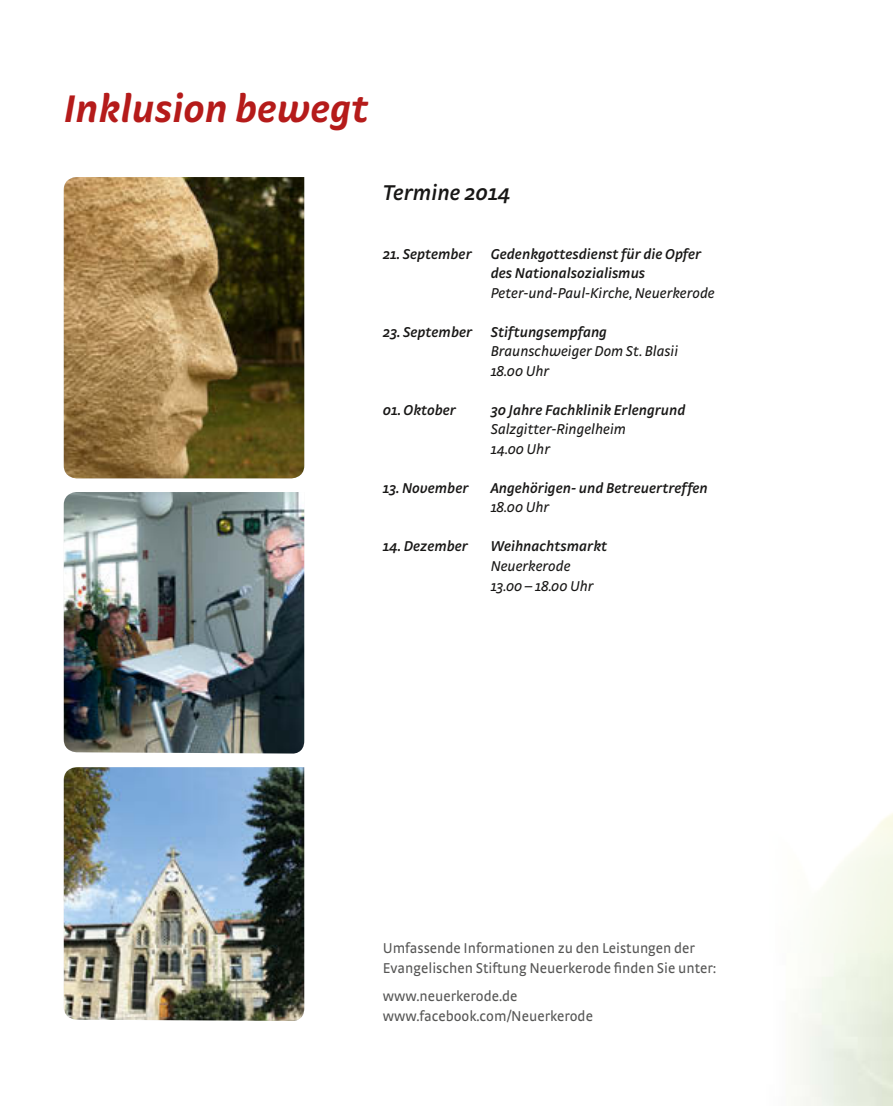
<style>
.page{position:relative;width:893px;height:1106px;background:#fff}
.page>*{position:absolute;margin:0;border:0;box-sizing:border-box;transform-origin:0 0}
.t1{font:italic 700 40.5px "Strada OT";color:#b51b1a}
.t2{font:italic 600 22.5px "Strada OT";color:#181716}
.t3{font:italic 600 15px/19.5px "Strada OT";color:#181716}
.t4{font:15px/19.5px "Strada OT";color:#565655}
.t5{font:italic 15px/19.5px "Strada OT";color:#181716}
</style>
<div class="page">
<img style="left:64px;top:177px;width:240px;height:301px">
<img style="left:64px;top:492px;width:240px;height:261px">
<img style="left:64px;top:767px;width:240px;height:253px">
<h1 class="t1" style="left:64px;top:84px;width:306px">Inklusion bewegt</h1>
<h2 class="t2" style="left:383px;top:179px;width:129px">Termine 2014</h2>
<p class="t3" style="left:383px;top:244px;width:91px">21. September</p>
<p class="t3" style="left:491px;top:244px;width:212px">Gedenkgottesdienst für die Opfer des Nationalsozialismus</p>
<p class="t5" style="left:491px;top:283px;width:226px">Peter-und-Paul-Kirche, Neuerkerode</p>
<p class="t3" style="left:383px;top:322px;width:226px">23. September Stiftungsempfang</p>
<p class="t5" style="left:491px;top:342px;width:189px">Braunschweiger Dom St. Blasii<br>18.00 Uhr</p>
<p class="t3" style="left:383px;top:400px;width:75px">01. Oktober</p>
<p class="t3" style="left:491px;top:400px;width:196px">30 Jahre Fachklinik Erlengrund</p>
<p class="t5" style="left:491px;top:420px;width:137px">Salzgitter-Ringelheim<br>14.00 Uhr</p>
<p class="t3" style="left:383px;top:478px;width:87px">13. November</p>
<p class="t3" style="left:491px;top:478px;width:219px">Angehörigen- und Betreuertreffen</p>
<p class="t5" style="left:491px;top:498px;width:60px">18.00 Uhr</p>
<p class="t3" style="left:383px;top:536px;width:87px">14. Dezember</p>
<p class="t3" style="left:491px;top:536px;width:118px">Weihnachtsmarkt</p>
<p class="t5" style="left:491px;top:556px;width:104px">Neuerkerode<br>13.00 – 18.00 Uhr</p>
<p class="t4" style="left:383px;top:938px;width:335px">Umfassende Informationen zu den Leistungen der<br>Evangelischen Stiftung Neuerkerode nden Sie unter:</p>
<p class="t4" style="left:383px;top:986px;width:212px">www.neuerkerode.de www.facebook.com/Neuerkerode</p>
</div>
